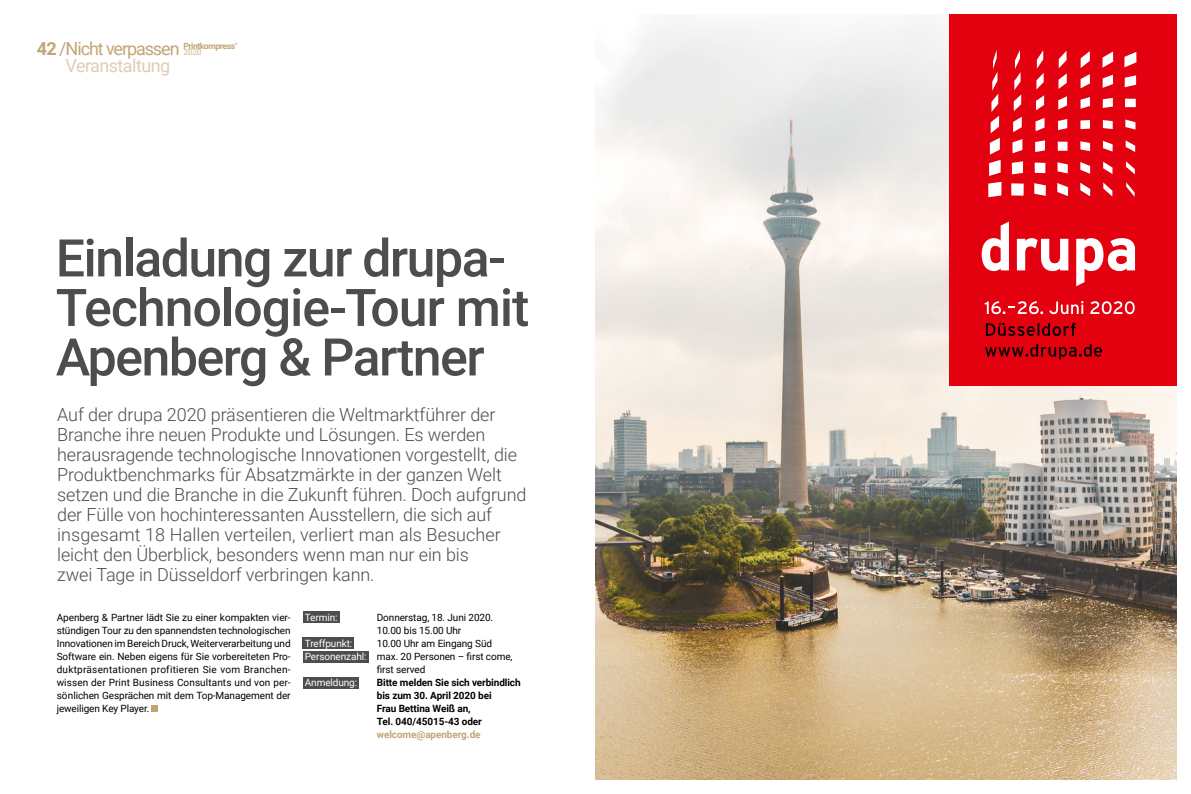
<style>
.page{position:relative;width:1191px;height:794px;background:#fff}
.page>*{position:absolute;margin:0;border:0;box-sizing:border-box;transform-origin:0 0}
.t1{font:500 51.9px/49.5px "Roboto";letter-spacing:-.03em;color:#4d4d4e}
.t2{font:300 18px/20px "Roboto";letter-spacing:-.005em;color:#4d4d4e}
.t3{font:18px "Roboto";letter-spacing:-.055em;color:#c2a577}
.t4{font:18px "Roboto";letter-spacing:-.03em;color:#c2a577}
.t5{font:10px/13px "Roboto";letter-spacing:-.01em;color:#000;text-align:justify}
.t6{font:700 10px/13px "Roboto";letter-spacing:-.01em;color:#000}
.t7{font:10px "Roboto";letter-spacing:-.01em;color:#fff}
.t8{font:700 10px "Roboto";letter-spacing:-.01em;color:#c2a577}
.t9{font:700 8.6px "Roboto";letter-spacing:-.05em;color:#c2a577}
.t10{font:700 3.6px "Roboto";color:#c2a577}
.s1{font-weight:700}
.s2{font-weight:700;font-size:8.6px}
.s3{color:#fff}
</style>
<div class="page">
<img style="left:595px;top:19px;width:581px;height:761px">
<div style="left:303px;top:611px;width:36px;height:12px;background:#4d4d4e"></div>
<div style="left:303px;top:637px;width:51px;height:12px;background:#4d4d4e"></div>
<div style="left:303px;top:651px;width:65px;height:11px;background:#4d4d4e"></div>
<div style="left:303px;top:676px;width:56px;height:12px;background:#4d4d4e"></div>
<div style="left:152px;top:705px;width:6px;height:7px;background:#c2a577"></div>
<div style="left:949px;top:14px;width:227px;height:372px;background:#e3000f"></div>
<svg style="left:988px;top:182px;width:13px;height:15px"></svg>
<svg style="left:989px;top:50px;width:11px;height:126px"></svg>
<svg style="left:1126px;top:182px;width:8px;height:14px"></svg>
<svg style="left:1126px;top:161px;width:8px;height:13px"></svg>
<svg style="left:1125px;top:140px;width:10px;height:12px"></svg>
<svg style="left:1125px;top:120px;width:10px;height:10px"></svg>
<div style="left:1125px;top:99px;width:10px;height:8px;background:#fff"></div>
<svg style="left:1124px;top:75px;width:12px;height:12px"></svg>
<svg style="left:1124px;top:52px;width:12px;height:15px"></svg>
<svg style="left:1103px;top:182px;width:9px;height:14px"></svg>
<svg style="left:1103px;top:162px;width:9px;height:12px"></svg>
<svg style="left:1103px;top:141px;width:9px;height:11px"></svg>
<svg style="left:1102px;top:120px;width:10px;height:9px"></svg>
<svg style="left:1102px;top:98px;width:10px;height:10px"></svg>
<svg style="left:1102px;top:75px;width:11px;height:13px"></svg>
<svg style="left:1102px;top:51px;width:11px;height:17px"></svg>
<svg style="left:1080px;top:183px;width:10px;height:13px"></svg>
<svg style="left:1080px;top:162px;width:10px;height:12px"></svg>
<svg style="left:1080px;top:141px;width:10px;height:10px"></svg>
<svg style="left:1080px;top:120px;width:10px;height:9px"></svg>
<svg style="left:1080px;top:97px;width:10px;height:12px"></svg>
<svg style="left:1080px;top:74px;width:10px;height:14px"></svg>
<svg style="left:1080px;top:51px;width:9px;height:17px"></svg>
<svg style="left:1057px;top:183px;width:11px;height:13px"></svg>
<svg style="left:1057px;top:162px;width:10px;height:11px"></svg>
<div style="left:1057px;top:142px;width:10px;height:9px;background:#fff"></div>
<svg style="left:1058px;top:119px;width:9px;height:11px"></svg>
<svg style="left:1058px;top:96px;width:9px;height:14px"></svg>
<svg style="left:1058px;top:51px;width:8px;height:38px"></svg>
<svg style="left:1034px;top:183px;width:11px;height:13px"></svg>
<svg style="left:1034px;top:163px;width:11px;height:10px"></svg>
<svg style="left:1035px;top:140px;width:10px;height:12px"></svg>
<svg style="left:1035px;top:118px;width:9px;height:13px"></svg>
<svg style="left:1036px;top:50px;width:8px;height:60px"></svg>
<div style="left:1011px;top:183px;width:12px;height:13px;background:#fff"></div>
<svg style="left:1011px;top:161px;width:12px;height:13px"></svg>
<svg style="left:1012px;top:139px;width:10px;height:14px"></svg>
<svg style="left:1013px;top:117px;width:8px;height:15px"></svg>
<svg style="left:1013px;top:50px;width:8px;height:61px"></svg>
<svg style="left:981px;top:221px;width:28px;height:50px"></svg>
<svg style="left:1017px;top:238px;width:51px;height:33px"></svg>
<svg style="left:1076px;top:238px;width:59px;height:48px"></svg>
<svg style="left:984px;top:301px;width:59px;height:13px"></svg>
<svg style="left:1049px;top:301px;width:34px;height:13px"></svg>
<svg style="left:1090px;top:301px;width:44px;height:13px"></svg>
<svg style="left:986px;top:323px;width:89px;height:13px"></svg>
<svg style="left:985px;top:343px;width:117px;height:17px"></svg>
<h2 class="t3" style="left:37px;top:36px;width:166px"><span class="s1">42</span> /Nicht verpassen <span class="s2">2020</span></h2>
<p class="t9" style="left:183px;top:39px;width:53px">Printkompress</p>
<p class="t10" style="left:235px;top:41px;width:4px">®</p>
<h2 class="t4" style="left:65px;top:53px;width:106px">Veranstaltung</h2>
<h1 class="t1" style="left:56px;top:231px;width:475px">Einladung zur drupa-<br>Technologie-Tour mit<br>Apenberg &amp; Partner</h1>
<p class="t2" style="left:57px;top:404px;width:471px">Auf der drupa 2020 präsentieren die Weltmarktführer der Branche ihre neuen Produkte und Lösungen. Es werden herausragende technologische Innovationen vorgestellt, die Produktbenchmarks für Absatzmärkte in der ganzen Welt setzen und die Branche in die Zukunft führen. Doch aufgrund der Fülle von hochinteressanten Ausstellern, die sich auf insgesamt 18 Hallen verteilen, verliert man als Besucher leicht den Überblick, besonders wenn man nur ein bis<br>zwei Tage in Düsseldorf verbringen kann.</p>
<p class="t5" style="left:57px;top:610px;width:235px">Apenberg &amp; Partner lädt Sie zu einer kompakten vier&shy;stündigen Tour zu den spannendsten technologischen Innovationen im Bereich Druck, Weiterverarbeitung und Software ein. Neben eigens für Sie vorbereiteten Pro&shy;duktpräsentationen profitieren Sie vom Branchen&shy;wissen der Print Business Consultants und von per&shy;sönlichen Gesprächen mit dem Top-Management der jeweiligen Key Player.</p>
<p class="t7" style="left:305px;top:610px;width:34px">Termin:</p>
<p class="t5" style="left:377px;top:610px;width:118px">Donnerstag, 18. Juni 2020.<br>10.00 bis 15.00 Uhr</p>
<p class="t7" style="left:305px;top:636px;width:49px">Treffpunkt:</p>
<p class="t5" style="left:377px;top:636px;width:117px">10.00 Uhr am Eingang Süd</p>
<p class="t5" style="left:305px;top:649px;width:209px"><span class="s3">Personenzahl:</span> max. 20 Personen – first come,</p>
<p class="t5" style="left:377px;top:662px;width:50px">first served</p>
<p class="t7" style="left:305px;top:675px;width:54px">Anmeldung:</p>
<p class="t6" style="left:377px;top:675px;width:145px">Bitte melden Sie sich verbindlich bis zum 30. April 2020 bei<br>Frau Bettina Weiß an,<br>Tel. 040/45015-43 oder</p>
<p class="t8" style="left:377px;top:727px;width:105px">welcome@apenberg.de</p>
</div>
